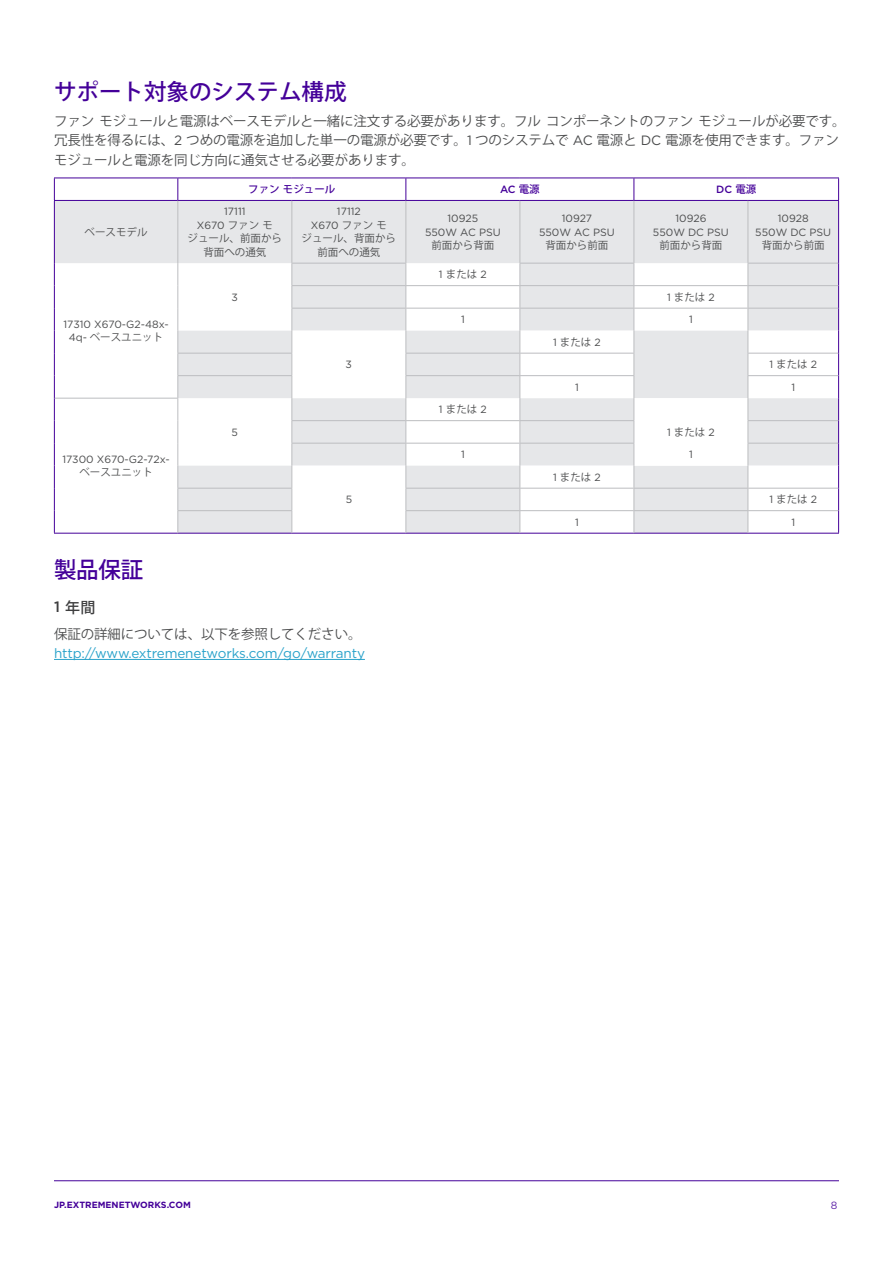
<style>
.page{position:relative;width:893px;height:1263px;background:#fff}
.page>*{position:absolute;margin:0;border:0;box-sizing:border-box;transform-origin:0 0}
.Body{font:500 22.5px "Koz Go Pr 6 N";color:#409}
.t1{font:500 15px "Koz Go Pr 6 N";color:#3e3e3f}
.Body-2{font:13.5px/19.5px "Koz Go Pr 6 N";letter-spacing:-.01em;color:#4b4c4d}
.Body-3{font:13.5px/19.5px "Gotham";letter-spacing:-.01em;color:#29a2ca}
.Table_Body_Copy{font:10.5px/13.5px "Gotham";color:#4b4c4d;text-align:center}
.Table_Body_Copy-2{font:10.5px/13.5px "Koz Go Pr 6 N";color:#4b4c4d;text-align:center}
.Table_-_Purple_Heade{font:500 10.5px "Koz Go Pr 6 N";color:#409}
.Table_-_Purple_Heade-2{font:500 10.5px "Gotham";color:#409}
.t2{font:10.5px "Gotham";color:#6026a8}
.t3{font:700 9px "Gotham";color:#409}
.s1{font-family:"Gotham"}
.s2{font-family:"Koz Go Pr 6 N"}
.s3{font-family:"Koz Go Pr 6 N";color:#4b4c4d}
</style>
<div class="page">
<hr style="left:54px;top:1180px;width:785px;height:1px;background:#409">
<hr style="left:54px;top:659px;width:311px;height:1px;background:#29a2ca">
<svg style="left:55px;top:201px;width:783px;height:332px;fill:#e6e7e9"></svg>
<svg style="left:406px;top:286px;width:432px;height:247px"></svg>
<svg style="left:292px;top:331px;width:456px;height:202px;fill:#e7e7e9"></svg>
<hr style="left:54px;top:533px;width:124px;height:1px;background:#409">
<hr style="left:292px;top:533px;width:114px;height:1px;background:#409">
<hr style="left:54px;top:178px;width:124px;height:1px;background:#409">
<hr style="left:178px;top:178px;width:114px;height:1px;background:#409">
<svg style="left:177px;top:178px;width:1px;height:22px"></svg>
<hr style="left:292px;top:178px;width:114px;height:1px;background:#409">
<hr style="left:406px;top:178px;width:114px;height:1px;background:#409">
<svg style="left:405px;top:178px;width:1px;height:22px"></svg>
<hr style="left:520px;top:178px;width:114px;height:1px;background:#409">
<hr style="left:634px;top:178px;width:114px;height:1px;background:#409">
<svg style="left:634px;top:178px;width:1px;height:22px"></svg>
<hr style="left:748px;top:178px;width:91px;height:1px;background:#409">
<svg style="left:838px;top:178px;width:1px;height:22px"></svg>
<hr style="left:54px;top:200px;width:124px;height:1px;background:#409">
<hr style="left:178px;top:200px;width:114px;height:1px;background:#409">
<hr style="left:292px;top:200px;width:114px;height:1px;background:#409">
<hr style="left:406px;top:200px;width:114px;height:1px;background:#409">
<hr style="left:520px;top:200px;width:114px;height:1px;background:#409">
<hr style="left:634px;top:200px;width:114px;height:1px;background:#409">
<hr style="left:748px;top:200px;width:91px;height:1px;background:#409">
<svg style="left:54px;top:178px;width:1px;height:22px"></svg>
<hr style="left:54px;top:201px;width:1px;height:62px;background:#409">
<hr style="left:838px;top:201px;width:1px;height:62px;background:#409">
<svg style="left:54px;top:263px;width:1px;height:270px"></svg>
<hr style="left:178px;top:533px;width:114px;height:1px;background:#409">
<svg style="left:838px;top:263px;width:1px;height:270px"></svg>
<hr style="left:406px;top:533px;width:114px;height:1px;background:#409">
<hr style="left:520px;top:533px;width:114px;height:1px;background:#409">
<hr style="left:634px;top:533px;width:114px;height:1px;background:#409">
<hr style="left:748px;top:533px;width:91px;height:1px;background:#409">
<hr style="left:177px;top:201px;width:1px;height:62px;background:#bcbdc0">
<hr style="left:291px;top:201px;width:1px;height:62px;background:#bcbdc0">
<hr style="left:405px;top:201px;width:1px;height:62px;background:#bcbdc0">
<hr style="left:519px;top:201px;width:1px;height:62px;background:#bcbdc0">
<hr style="left:634px;top:201px;width:1px;height:62px;background:#bcbdc0">
<hr style="left:748px;top:201px;width:1px;height:62px;background:#bcbdc0">
<svg style="left:177px;top:263px;width:1px;height:270px"></svg>
<svg style="left:291px;top:264px;width:1px;height:269px"></svg>
<svg style="left:405px;top:264px;width:1px;height:269px"></svg>
<svg style="left:519px;top:264px;width:1px;height:269px"></svg>
<svg style="left:634px;top:263px;width:1px;height:270px"></svg>
<hr style="left:291px;top:263px;width:115px;height:1px;background:#bcbdc0">
<hr style="left:519px;top:263px;width:115px;height:1px;background:#bcbdc0">
<hr style="left:748px;top:263px;width:90px;height:1px;background:#bcbdc0">
<hr style="left:55px;top:398px;width:123px;height:1px;background:#bcbdc0">
<hr style="left:177px;top:353px;width:115px;height:1px;background:#bcbdc0">
<hr style="left:177px;top:375px;width:115px;height:1px;background:#bcbdc0">
<hr style="left:177px;top:488px;width:115px;height:1px;background:#bcbdc0">
<hr style="left:177px;top:510px;width:115px;height:1px;background:#bcbdc0">
<hr style="left:291px;top:420px;width:115px;height:1px;background:#bcbdc0">
<hr style="left:291px;top:443px;width:115px;height:1px;background:#bcbdc0">
<hr style="left:291px;top:285px;width:115px;height:1px;background:#bcbdc0">
<hr style="left:291px;top:308px;width:115px;height:1px;background:#bcbdc0">
<hr style="left:405px;top:353px;width:115px;height:1px;background:#bcbdc0">
<hr style="left:405px;top:375px;width:115px;height:1px;background:#bcbdc0">
<hr style="left:405px;top:488px;width:115px;height:1px;background:#bcbdc0">
<hr style="left:405px;top:510px;width:115px;height:1px;background:#bcbdc0">
<hr style="left:520px;top:285px;width:114px;height:1px;background:#bcbdc0">
<hr style="left:520px;top:308px;width:114px;height:1px;background:#bcbdc0">
<hr style="left:520px;top:420px;width:114px;height:1px;background:#bcbdc0">
<hr style="left:520px;top:443px;width:114px;height:1px;background:#bcbdc0">
<hr style="left:748px;top:285px;width:90px;height:1px;background:#bcbdc0">
<hr style="left:748px;top:308px;width:90px;height:1px;background:#bcbdc0">
<hr style="left:748px;top:420px;width:90px;height:1px;background:#bcbdc0">
<hr style="left:748px;top:443px;width:90px;height:1px;background:#bcbdc0">
<hr style="left:634px;top:488px;width:114px;height:1px;background:#bcbdc0">
<hr style="left:634px;top:510px;width:114px;height:1px;background:#bcbdc0">
<hr style="left:406px;top:285px;width:114px;height:1px;background:#bcbdc0">
<hr style="left:406px;top:308px;width:114px;height:1px;background:#bcbdc0">
<hr style="left:520px;top:353px;width:114px;height:1px;background:#bcbdc0">
<hr style="left:520px;top:375px;width:114px;height:1px;background:#bcbdc0">
<hr style="left:406px;top:420px;width:114px;height:1px;background:#bcbdc0">
<hr style="left:406px;top:443px;width:114px;height:1px;background:#bcbdc0">
<hr style="left:520px;top:488px;width:114px;height:1px;background:#bcbdc0">
<hr style="left:520px;top:510px;width:114px;height:1px;background:#bcbdc0">
<hr style="left:634px;top:285px;width:114px;height:1px;background:#bcbdc0">
<hr style="left:634px;top:308px;width:114px;height:1px;background:#bcbdc0">
<hr style="left:748px;top:353px;width:90px;height:1px;background:#bcbdc0">
<hr style="left:748px;top:375px;width:90px;height:1px;background:#bcbdc0">
<hr style="left:748px;top:488px;width:90px;height:1px;background:#bcbdc0">
<hr style="left:748px;top:510px;width:90px;height:1px;background:#bcbdc0">
<svg style="left:748px;top:263px;width:1px;height:270px"></svg>
<h2 class="Body" style="left:54px;top:79px;width:294px">サポート対象のシステム構成</h2>
<p class="Body-2" style="left:54px;top:112px;width:793px">ファンモジュールと電源はベースモデルと一緒に注文する必要があります。フルコンポーネントのファンモジュールが必要です。冗長性を得るには、<span class="s1">2</span> つめの電源を追加した単一の電源が必要です。<span class="s1">1</span> つのシステムで <span class="s1">AC</span> 電源と <span class="s1">DC</span> 電源を使用できます。ファンモジュールと電源を同じ方向に通気させる必要があります。</p>
<p class="Table_-_Purple_Heade" style="left:248px;top:183px;width:89px">ファンモジュール</p>
<p class="Table_-_Purple_Heade-2" style="left:500px;top:182px;width:41px">AC <span class="s2">電源</span></p>
<p class="Table_-_Purple_Heade-2" style="left:716px;top:182px;width:42px">DC <span class="s2">電源</span></p>
<p class="Table_Body_Copy-2" style="left:85px;top:225px;width:64px">ベースモデル</p>
<p class="Table_Body_Copy" style="left:337px;top:205px;width:25px">17112</p>
<p class="Table_Body_Copy-2" style="left:302px;top:218px;width:96px"><span class="s1">X670</span> ファンモ<br>ジュール、背面から前面への通気</p>
<p class="Table_Body_Copy" style="left:224px;top:205px;width:23px">17111</p>
<p class="Table_Body_Copy-2" style="left:188px;top:218px;width:96px"><span class="s1">X670</span> ファンモ<br>ジュール、前面から背面への通気</p>
<p class="Table_Body_Copy" style="left:448px;top:211px;width:32px">10925</p>
<p class="Table_Body_Copy" style="left:425px;top:225px;width:77px">550W AC PSU<span class="s2">前面から背面</span></p>
<p class="Table_Body_Copy" style="left:562px;top:211px;width:32px">10927</p>
<p class="Table_Body_Copy" style="left:539px;top:225px;width:77px">550W AC PSU<span class="s2">背面から前面</span></p>
<p class="Table_Body_Copy" style="left:675px;top:211px;width:33px">10926</p>
<p class="Table_Body_Copy" style="left:653px;top:225px;width:77px">550W DC PSU<span class="s2">前面から背面</span></p>
<p class="Table_Body_Copy" style="left:778px;top:211px;width:32px">10928</p>
<p class="Table_Body_Copy" style="left:755px;top:225px;width:77px">550W DC PSU<span class="s2">背面から前面</span></p>
<p class="Table_Body_Copy-2" style="left:439px;top:268px;width:49px"><span class="s1">1</span> または <span class="s1">2</span></p>
<p class="Table_Body_Copy" style="left:232px;top:290px;width:8px">3</p>
<p class="Table_Body_Copy-2" style="left:667px;top:290px;width:49px"><span class="s1">1</span> または <span class="s1">2</span></p>
<p class="Table_Body_Copy" style="left:64px;top:317px;width:107px">17310 X670-G2-48x-<br>4q- <span class="s2">ベースユニット</span></p>
<p class="Table_Body_Copy" style="left:461px;top:312px;width:5px">1</p>
<p class="Table_Body_Copy" style="left:689px;top:312px;width:5px">1</p>
<p class="Table_Body_Copy-2" style="left:553px;top:335px;width:49px"><span class="s1">1</span> または <span class="s1">2</span></p>
<p class="Table_Body_Copy" style="left:346px;top:357px;width:8px">3</p>
<p class="Table_Body_Copy-2" style="left:769px;top:358px;width:49px"><span class="s1">1</span> または <span class="s1">2</span></p>
<p class="Table_Body_Copy" style="left:575px;top:380px;width:5px">1</p>
<p class="Table_Body_Copy" style="left:791px;top:380px;width:5px">1</p>
<p class="Table_Body_Copy-2" style="left:439px;top:403px;width:49px"><span class="s1">1</span> または <span class="s1">2</span></p>
<p class="Table_Body_Copy" style="left:232px;top:425px;width:8px">5</p>
<p class="Table_Body_Copy-2" style="left:667px;top:425px;width:49px"><span class="s1">1</span> または <span class="s1">2</span></p>
<p class="Table_Body_Copy" style="left:63px;top:452px;width:109px">17300 X670-G2-72x-<span class="s2">ベースユニット</span></p>
<p class="Table_Body_Copy" style="left:461px;top:447px;width:5px">1</p>
<p class="Table_Body_Copy" style="left:689px;top:447px;width:5px">1</p>
<p class="Table_Body_Copy-2" style="left:553px;top:470px;width:49px"><span class="s1">1</span> または <span class="s1">2</span></p>
<p class="Table_Body_Copy" style="left:346px;top:492px;width:8px">5</p>
<p class="Table_Body_Copy-2" style="left:769px;top:493px;width:49px"><span class="s1">1</span> または <span class="s1">2</span></p>
<p class="Table_Body_Copy" style="left:575px;top:515px;width:5px">1</p>
<p class="Table_Body_Copy" style="left:791px;top:515px;width:5px">1</p>
<p class="Body" style="left:54px;top:557px;width:91px">製品保証</p>
<h3 class="t1" style="left:54px;top:599px;width:43px"><span class="s1">1</span> 年間</h3>
<p class="Body-3" style="left:54px;top:624px;width:313px"><span class="s3">保証の詳細については、以下を参照してください。</span>http://www.extremenetworks.com/go/warranty</p>
<p class="t3" style="left:54px;top:1198px;width:138px">JP.EXTREMENETWORKS.COM</p>
<p class="t2" style="left:831px;top:1198px;width:8px">8</p>
</div>
